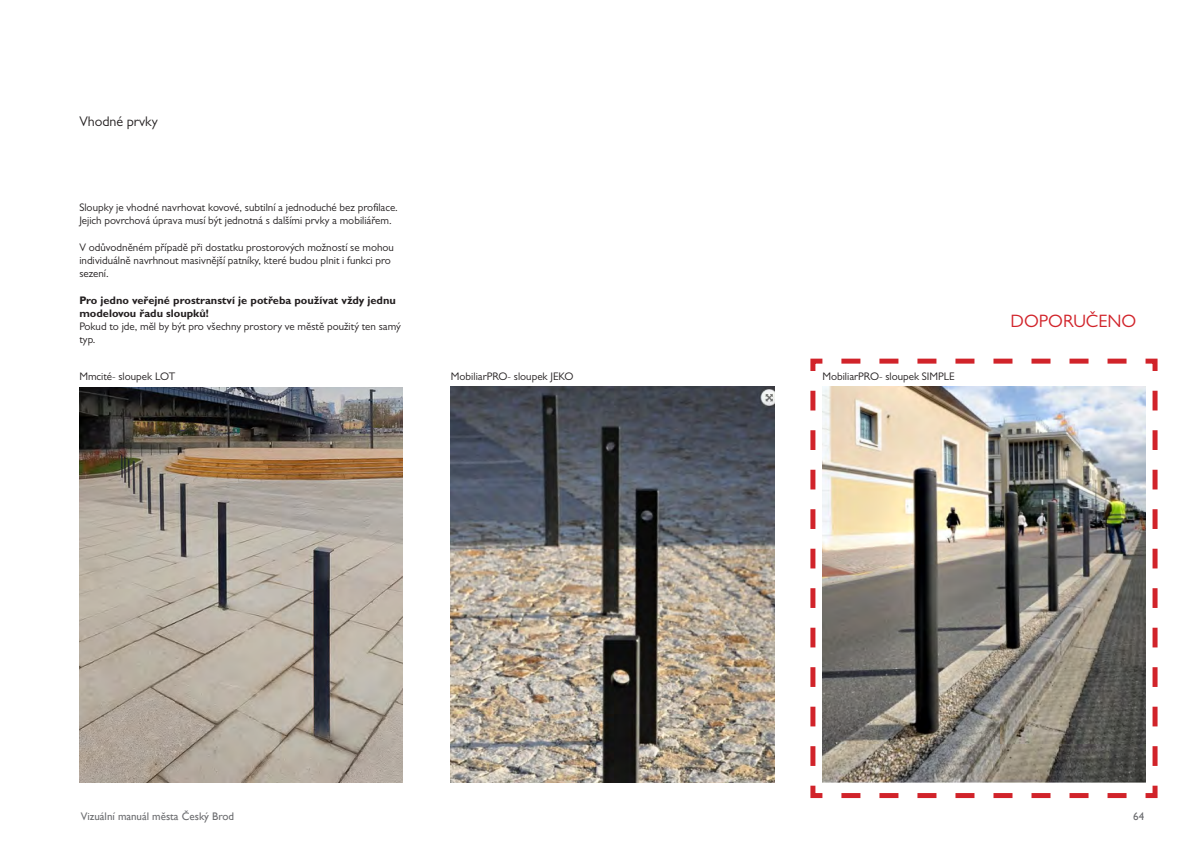
<style>
.page{position:relative;width:1191px;height:842px;background:#fff}
.page>*{position:absolute;margin:0;border:0;box-sizing:border-box;transform-origin:0 0}
.t1{font:18px "Gill Sans MT Pro";color:#d1232a}
.t2{font:14px "Gill Sans MT Pro";color:#231f20}
.t3{font:11px/13.2px "Gill Sans MT Pro";color:#231f20}
.t4{font:700 11px/13.2px "Gill Sans MT Pro";color:#231f20}
.t5{font:11px "Gill Sans";color:#6c6d70}
</style>
<div class="page">
<svg style="left:810px;top:358px;width:348px;height:441px"></svg>
<img style="left:79px;top:387px;width:324px;height:395px">
<img style="left:451px;top:386px;width:323px;height:396px">
<img style="left:822px;top:386px;width:323px;height:396px">
<p class="t2" style="left:79px;top:113px;width:80px">Vhodné prvky</p>
<p class="t3" style="left:79px;top:201px;width:320px">Sloupky je vhodné navrhovat kovové, subtilní a jednoduché bez profilace.<br>Jejich povrchová úprava musí být jednotná s dalšími prvky a mobiliářem.</p>
<p class="t3" style="left:79px;top:240px;width:316px">V odůvodněném případě při dostatku prostorových možností se mohou</p>
<p class="t3" style="left:79px;top:254px;width:313px">individuálně navrhnout masivnější patníky, které budou plnit i funkci pro sezení.</p>
<p class="t4" style="left:79px;top:293px;width:318px">Pro jedno veřejné prostranství je potřeba používat vždy jednu modelovou řadu sloupků!</p>
<p class="t3" style="left:79px;top:320px;width:323px">Pokud to jde, měl by být pro všechny prostory ve městě použitý ten samý typ.</p>
<p class="t3" style="left:79px;top:370px;width:97px">Mmcité- sloupek LOT</p>
<p class="t3" style="left:451px;top:370px;width:124px">MobiliarPRO- sloupek JEKO</p>
<p class="t3" style="left:822px;top:370px;width:134px">MobiliarPRO- sloupek SIMPLE</p>
<p class="t1" style="left:1010px;top:310px;width:127px">DOPORUČENO</p>
<p class="t5" style="left:81px;top:810px;width:155px">Vizuální manuál města Český Brod</p>
<p class="t5" style="left:1133px;top:810px;width:12px">64</p>
</div>
